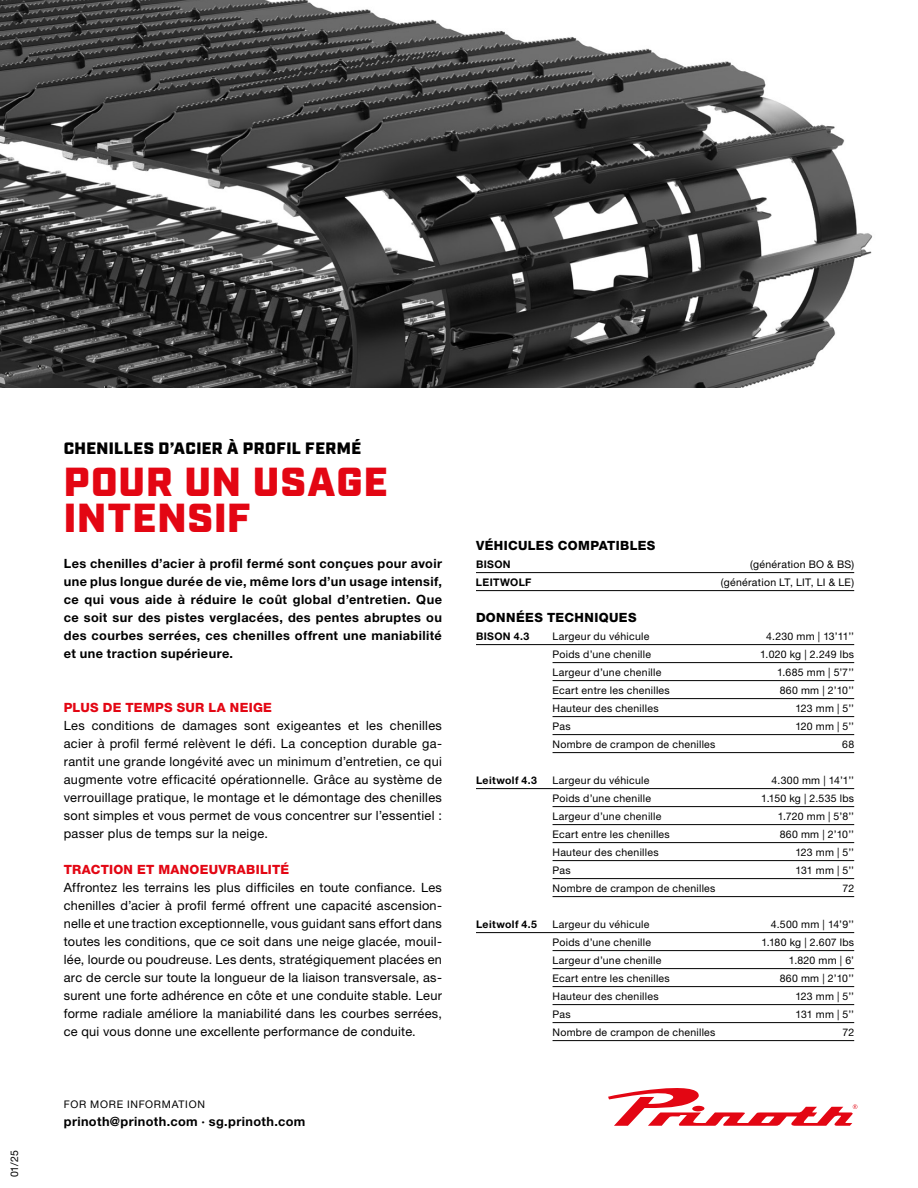
<style>
.page{position:relative;width:918px;height:1188px;background:#fff}
.page>*{position:absolute;margin:0;border:0;box-sizing:border-box;transform-origin:0 0}
.t1{font:900 40.5px/36px "Industry";letter-spacing:.025em;color:#e30613}
.t2{font:900 16.5px "Industry";letter-spacing:.025em;color:#000}
.t3{font:12.75px/18px "Helvetica Neue LT Pro";letter-spacing:.025em;color:#000;text-align:justify}
.t4{font:700 12.75px/18px "Helvetica Neue LT Pro";letter-spacing:.03em;color:#000;text-align:justify}
.t5{font:800 12.75px "Helvetica Neue LT Pro";letter-spacing:.02em;color:#e30613}
.t6{font:800 12.75px "Helvetica Neue LT Pro";letter-spacing:.03em;color:#000}
.t7{font:10.5px "Helvetica Neue LT Pro";letter-spacing:.025em;color:#000}
.t8{font:700 10.5px "Helvetica Neue LT Pro";letter-spacing:.035em;color:#000}
.t9{font:10.5px "Helvetica Neue LT Pro";letter-spacing:.065em;color:#000}
</style>
<div class="page">
<svg style="left:608px;top:1088px;width:249px;height:38px"></svg>
<img style="left:0;top:0;width:873px;height:388px">
<hr style="left:476px;top:572px;width:378px;height:1px;background:#000">
<hr style="left:476px;top:590px;width:378px;height:1px;background:#000">
<hr style="left:476px;top:644px;width:378px;height:1px;background:#000">
<hr style="left:553px;top:662px;width:301px;height:1px;background:#000">
<hr style="left:553px;top:680px;width:301px;height:1px;background:#000">
<hr style="left:553px;top:698px;width:301px;height:1px;background:#000">
<hr style="left:553px;top:716px;width:301px;height:1px;background:#000">
<hr style="left:553px;top:734px;width:301px;height:1px;background:#000">
<hr style="left:553px;top:752px;width:301px;height:1px;background:#000">
<hr style="left:476px;top:788px;width:378px;height:1px;background:#000">
<hr style="left:553px;top:806px;width:301px;height:1px;background:#000">
<hr style="left:553px;top:824px;width:301px;height:1px;background:#000">
<hr style="left:553px;top:842px;width:301px;height:1px;background:#000">
<hr style="left:553px;top:860px;width:301px;height:1px;background:#000">
<hr style="left:553px;top:878px;width:301px;height:1px;background:#000">
<hr style="left:553px;top:896px;width:301px;height:1px;background:#000">
<hr style="left:476px;top:932px;width:378px;height:1px;background:#000">
<hr style="left:553px;top:950px;width:301px;height:1px;background:#000">
<hr style="left:553px;top:968px;width:301px;height:1px;background:#000">
<hr style="left:553px;top:986px;width:301px;height:1px;background:#000">
<hr style="left:553px;top:1004px;width:301px;height:1px;background:#000">
<hr style="left:553px;top:1022px;width:301px;height:1px;background:#000">
<hr style="left:553px;top:1040px;width:301px;height:1px;background:#000">
<p class="t7" style="left:8px;top:1177px;width:28px;rotate:-90deg">01/25</p>
<p class="t2" style="left:64px;top:438px;width:299px">CHENILLES D’ACIER À PROFIL FERMÉ</p>
<h1 class="t1" style="left:64px;top:466px;width:325px">POUR UN USAGE<br>INTENSIF</h1>
<p class="t4" style="left:64px;top:554px;width:380px">Les chenilles d’acier à profil fermé sont conçues pour avoir une plus longue durée de vie, même lors d’un usage intensif, ce qui vous aide à réduire le coût global d’entretien. Que ce soit sur des pistes verglacées, des pentes abruptes ou des courbes serrées, ces chenilles offrent une maniabilité et une traction supérieure.</p>
<p class="t5" style="left:64px;top:700px;width:210px">PLUS DE TEMPS SUR LA NEIGE</p>
<p class="t3" style="left:64px;top:716px;width:380px">Les conditions de damages sont exigeantes et les chenilles acier à profil fermé relèvent le défi. La conception durable ga&shy;rantit une grande longévité avec un minimum d’entretien, ce qui augmente votre efficacité opérationnelle. Grâce au système de verrouillage pratique, le montage et le démontage des chenilles sont simples et vous permet de vous concentrer sur l’essentiel : passer plus de temps sur la neige.</p>
<p class="t5" style="left:64px;top:862px;width:227px">TRACTION ET MANOEUVRABILITÉ</p>
<p class="t3" style="left:64px;top:878px;width:380px">Affrontez les terrains les plus difficiles en toute confiance. Les chenilles d’acier à profil fermé offrent une capacité ascension&shy;nelle et une traction exceptionnelle, vous guidant sans effort dans toutes les conditions, que ce soit dans une neige glacée, mouil&shy;lée, lourde ou poudreuse. Les dents, stratégiquement placées en arc de cercle sur toute la longueur de la liaison transversale, as&shy;surent une forte adhérence en côte et une conduite stable. Leur forme radiale améliore la maniabilité dans les courbes serrées, ce qui vous donne une excellente performance de conduite.</p>
<p class="t9" style="left:64px;top:1098px;width:143px">FOR MORE INFORMATION</p>
<p class="t4" style="left:64px;top:1112px;width:243px">prinoth@prinoth.com · sg.prinoth.com</p>
<p class="t6" style="left:476px;top:538px;width:181px">VÉHICULES COMPATIBLES</p>
<p class="t8" style="left:476px;top:558px;width:36px">BISON</p>
<p class="t7" style="left:750px;top:558px;width:105px">(génération BO &amp; BS)</p>
<p class="t8" style="left:476px;top:576px;width:57px">LEITWOLF</p>
<p class="t7" style="left:721px;top:576px;width:135px">(génération LT, LIT, LI &amp; LE)</p>
<p class="t6" style="left:476px;top:610px;width:162px">DONNÉES TECHNIQUES</p>
<p class="t8" style="left:476px;top:630px;width:55px">BISON 4.3</p>
<p class="t7" style="left:553px;top:630px;width:98px">Largeur du véhicule</p>
<p class="t7" style="left:766px;top:630px;width:90px">4.230 mm | 13’11’’</p>
<p class="t7" style="left:553px;top:648px;width:100px">Poids d’une chenille</p>
<p class="t7" style="left:760px;top:648px;width:96px">1.020 kg | 2.249 lbs</p>
<p class="t7" style="left:553px;top:666px;width:110px">Largeur d’une chenille</p>
<p class="t7" style="left:777px;top:666px;width:79px">1.685 mm | 5’7’’</p>
<p class="t7" style="left:553px;top:684px;width:119px">Ecart entre les chenilles</p>
<p class="t7" style="left:780px;top:684px;width:76px">860 mm | 2’10’’</p>
<p class="t7" style="left:553px;top:702px;width:108px">Hauteur des chenilles</p>
<p class="t7" style="left:795px;top:702px;width:60px">123 mm | 5’’</p>
<p class="t7" style="left:553px;top:720px;width:20px">Pas</p>
<p class="t7" style="left:795px;top:720px;width:60px">120 mm | 5’’</p>
<p class="t7" style="left:553px;top:738px;width:165px">Nombre de crampon de chenilles</p>
<p class="t7" style="left:842px;top:738px;width:14px">68</p>
<p class="t8" style="left:476px;top:774px;width:63px">Leitwolf 4.3</p>
<p class="t7" style="left:553px;top:774px;width:98px">Largeur du véhicule</p>
<p class="t7" style="left:772px;top:774px;width:84px">4.300 mm | 14’1’’</p>
<p class="t7" style="left:553px;top:792px;width:100px">Poids d’une chenille</p>
<p class="t7" style="left:761px;top:792px;width:95px">1.150 kg | 2.535 lbs</p>
<p class="t7" style="left:553px;top:810px;width:110px">Largeur d’une chenille</p>
<p class="t7" style="left:778px;top:810px;width:78px">1.720 mm | 5’8’’</p>
<p class="t7" style="left:553px;top:828px;width:119px">Ecart entre les chenilles</p>
<p class="t7" style="left:780px;top:828px;width:76px">860 mm | 2’10’’</p>
<p class="t7" style="left:553px;top:846px;width:108px">Hauteur des chenilles</p>
<p class="t7" style="left:795px;top:846px;width:60px">123 mm | 5’’</p>
<p class="t7" style="left:553px;top:864px;width:20px">Pas</p>
<p class="t7" style="left:796px;top:864px;width:60px">131 mm | 5’’</p>
<p class="t7" style="left:553px;top:882px;width:165px">Nombre de crampon de chenilles</p>
<p class="t7" style="left:842px;top:882px;width:13px">72</p>
<p class="t8" style="left:476px;top:917px;width:63px">Leitwolf 4.5</p>
<p class="t7" style="left:553px;top:918px;width:98px">Largeur du véhicule</p>
<p class="t7" style="left:771px;top:918px;width:85px">4.500 mm | 14’9’’</p>
<p class="t7" style="left:553px;top:936px;width:100px">Poids d’une chenille</p>
<p class="t7" style="left:761px;top:936px;width:94px">1.180 kg | 2.607 lbs</p>
<p class="t7" style="left:553px;top:954px;width:110px">Largeur d’une chenille</p>
<p class="t7" style="left:789px;top:954px;width:67px">1.820 mm | 6’</p>
<p class="t7" style="left:553px;top:972px;width:119px">Ecart entre les chenilles</p>
<p class="t7" style="left:780px;top:972px;width:76px">860 mm | 2’10’’</p>
<p class="t7" style="left:553px;top:990px;width:108px">Hauteur des chenilles</p>
<p class="t7" style="left:795px;top:990px;width:60px">123 mm | 5’’</p>
<p class="t7" style="left:553px;top:1008px;width:20px">Pas</p>
<p class="t7" style="left:796px;top:1008px;width:60px">131 mm | 5’’</p>
<p class="t7" style="left:553px;top:1026px;width:165px">Nombre de crampon de chenilles</p>
<p class="t7" style="left:842px;top:1026px;width:13px">72</p>
</div>
